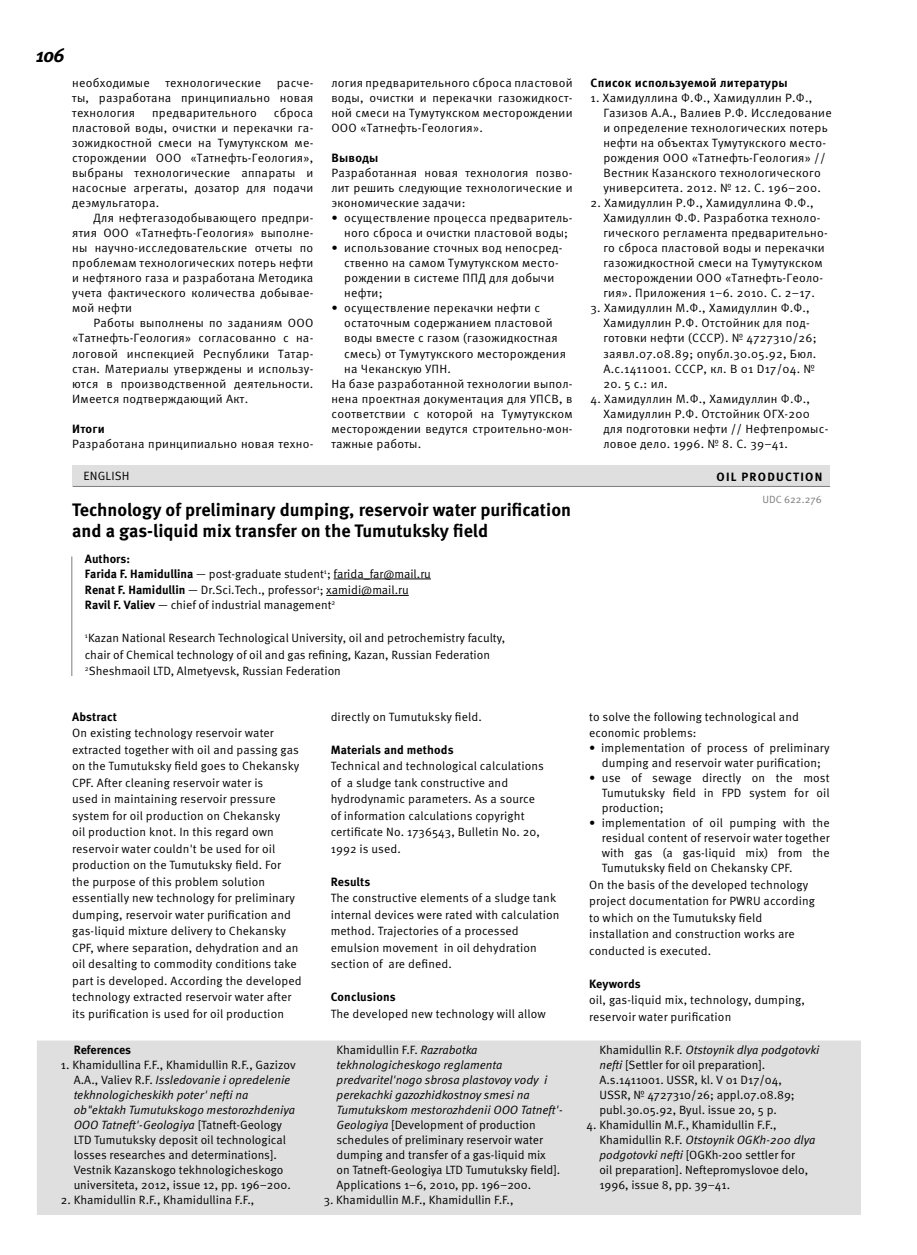
<style>
.page{position:relative;width:917px;height:1255px;background:#fff}
.page>*{position:absolute;margin:0;border:0;box-sizing:border-box;transform-origin:0 0}
.t1{font:italic 700 19.5px "Meta Pro";color:#000}
.t2{font:700 18px/21px "Meta Pro";color:#000}
.t3{font:12px/15px "Meta Pro";letter-spacing:.01em;color:#000}
.t4{font:700 12px "Meta Pro";letter-spacing:.01em;color:#000}
.t5{font:10.5px "Meta Pro";color:#7c7c7c}
.s1{font-weight:700}
.s2{font-style:italic}
</style>
<div class="page">
<div style="left:73px;top:465px;width:756px;height:21px;background:#dfdfdf"></div>
<hr style="left:73px;top:486px;width:756px;height:1px;background:#7c7c7c">
<hr style="left:333px;top:578px;width:98px;height:1px;background:#000">
<hr style="left:326px;top:595px;width:82px;height:1px;background:#000">
<hr style="left:71px;top:556px;width:1px;height:120px;background:#7c7c7c">
<div style="left:37px;top:1040px;width:823px;height:174px;background:#dfdfdf;border:2px solid #dfdfdf"></div>
<h1 class="t1" style="left:35px;top:42px;width:31px">106</h1>
<p class="t3" style="left:72px;top:76px;width:79px">необходимые</p>
<p class="t3" style="left:165px;top:76px;width:97px">технологические</p>
<p class="t3" style="left:72px;top:76px;width:243px;text-align:justify;text-indent:204px">расче&shy;ты, разработана принципиально новая технология</p>
<p class="t3" style="left:72px;top:106px;width:243px;text-align:justify;text-indent:201px">сброса пластовой воды, очистки и перекачки га&shy;зожидкостной смеси на Тумутукском ме&shy;сторождении ООО «Татнефть-Геология», выбраны технологические аппараты и насосные агрегаты, дозатор для подачи деэмульгатора.</p>
<p class="t3" style="left:72px;top:211px;width:243px;text-align:justify;text-indent:21px">Для нефтегазодобывающего предпри&shy;ятия ООО «Татнефть-Геология» выполне&shy;ны научно-исследовательские отчеты по проблемам технологических потерь нефти и нефтяного газа и разработана Методика учета фактического количества добывае&shy;мой нефти</p>
<p class="t3" style="left:72px;top:316px;width:243px;text-align:justify;text-indent:21px">Работы выполнены по заданиям ООО «Татнефть-Геология» согласованно с на&shy;логовой инспекцией Республики Татар&shy;стан. Материалы утверждены и использу&shy;ются в производственной деятельности.<br>Имеется подтверждающий Акт.</p>
<p class="t4" style="left:72px;top:421px;width:34px">Итоги</p>
<p class="t3" style="left:72px;top:436px;width:242px">Разработана принципиально новая техно-</p>
<p class="t3" style="left:152px;top:106px;width:106px">предварительного</p>
<p class="t3" style="left:84px;top:469px;width:14px">English</p>
<p class="t3" style="left:331px;top:76px;width:243px;text-align:justify">логия предварительного сброса пластовой воды, очистки и перекачки газожидкост&shy;ной смеси на Тумутукском месторождении ООО «Татнефть-Геология».</p>
<p class="t4" style="left:331px;top:151px;width:49px">Выводы</p>
<p class="t3" style="left:331px;top:166px;width:242px;text-align:justify">Разработанная новая технология позво&shy;лит решить следующие технологические и экономические задачи:</p>
<p class="t3" style="left:344px;top:211px;width:230px;text-indent:-13px">• осуществление процесса предваритель&shy;ного сброса и очистки пластовой воды;</p>
<p class="t3" style="left:344px;top:241px;width:220px;text-indent:-13px">• использование сточных вод непосред&shy;ственно на самом Тумутукском место&shy;рождении в системе ППД для добычи нефти;</p>
<p class="t3" style="left:331px;top:301px;width:210px">• осуществление перекачки нефти с</p>
<p class="t3" style="left:344px;top:316px;width:210px">остаточным содержанием пластовой</p>
<p class="t3" style="left:344px;top:331px;width:215px">воды вместе с газом (газожидкостная</p>
<p class="t3" style="left:344px;top:346px;width:223px">смесь) от Тумутукского месторождения</p>
<p class="t3" style="left:344px;top:361px;width:108px">на Чеканскую УПН.</p>
<p class="t3" style="left:331px;top:376px;width:242px">На базе разработанной технологии выпол-</p>
<p class="t3" style="left:331px;top:391px;width:242px">нена проектная документация для УПСВ, в</p>
<p class="t3" style="left:331px;top:406px;width:243px">соответствии с которой на Тумутукском</p>
<p class="t3" style="left:331px;top:421px;width:242px">месторождении ведутся строительно-мон-</p>
<p class="t3" style="left:331px;top:436px;width:91px">тажные работы.</p>
<h2 class="t2" style="left:72px;top:499px;width:500px">Technology of preliminary dumping, reservoir water purification and a gas-liquid mix transfer on the Tumutuksky field</h2>
<p class="t3" style="left:85px;top:551px;width:347px"><span class="s1">Authors:<br>Farida F. Hamidullina</span> — post-graduate student<sup>1</sup>; farida_far@mail.ru</p>
<p class="t3" style="left:85px;top:583px;width:325px"><span class="s1">Renat F. Hamidullin</span> — Dr.Sci.Tech., professor<sup>1</sup>; xamidi@mail.ru<br><span class="s1">Ravil F. Valiev</span> — chief of industrial management<sup>2</sup></p>
<p class="t3" style="left:85px;top:630px;width:422px;line-height:16.5px"><sup>1</sup>Kazan National Research Technological University, oil and petrochemistry faculty, chair of Chemical technology of oil and gas refining, Kazan, Russian Federation<br><sup>2</sup>Sheshmaoil LTD, Almetyevsk, Russian Federation</p>
<p class="t4" style="left:72px;top:708px;width:46px">Abstract</p>
<p class="t3" style="left:72px;top:725px;width:231px;line-height:16.5px">On existing technology reservoir water extracted together with oil and passing gas on the Tumutuksky field goes to Chekansky CPF. After cleaning reservoir water is<br>used in maintaining reservoir pressure system for oil production on Chekansky<br>oil production knot. In this regard own reservoir water couldn't be used for oil production on the Tumutuksky field. For<br>the purpose of this problem solution essentially new technology for preliminary dumping, reservoir water purification and gas-liquid mixture delivery to Chekansky CPF, where separation, dehydration and an oil desalting to commodity conditions take part is developed. According the developed technology extracted reservoir water after its purification is used for oil production</p>
<p class="t4" style="left:74px;top:1042px;width:59px">References</p>
<p class="t3" style="left:74px;top:1057px;width:223px;text-indent:-13px">1. Khamidullina F.F., Khamidullin R.F., Gazizov A.A., Valiev R.F. <span class="s2">Issledovanie i opredelenie tekhnologicheskikh poter' nefti na ob"ektakh Tumutukskogo mestorozhdeniya OOO Tatneft'-Geologiya</span> [Tatneft-Geology LTD Tumutuksky deposit oil technological losses researches and determinations].<br>Vestnik Kazanskogo tekhnologicheskogo universiteta, 2012, issue 12, pp. 196–200.</p>
<p class="t3" style="left:61px;top:1192px;width:195px">2. Khamidullin R.F., Khamidullina F.F.,</p>
<p class="t3" style="left:330px;top:709px;width:153px">directly on Tumutuksky field.</p>
<p class="t4" style="left:330px;top:741px;width:124px">Materials and methods</p>
<p class="t3" style="left:330px;top:758px;width:215px;line-height:16.5px">Technical and technological calculations of a sludge tank constructive and hydrodynamic parameters. As a source of information calculations copyright certificate No. 1736543, Bulletin No. 20, 1992 is used.</p>
<p class="t4" style="left:330px;top:873px;width:41px">Results</p>
<p class="t3" style="left:330px;top:890px;width:230px;line-height:16.5px">The constructive elements of a sludge tank internal devices were rated with calculation method. Trajectories of a processed emulsion movement in oil dehydration section of are defined.</p>
<p class="t4" style="left:330px;top:989px;width:66px">Сonclusions</p>
<p class="t3" style="left:330px;top:1006px;width:217px">The developed new technology will allow</p>
<p class="t3" style="left:336px;top:1042px;width:228px">Khamidullin F.F. <span class="s2">Razrabotka tekhnologicheskogo reglamenta predvaritel'nogo sbrosa plastovoy vody i perekachki gazozhidkostnoy smesi na Tumutukskom mestorozhdenii OOO Tatneft'- Geologiya</span> [Development of production schedules of preliminary reservoir water dumping and transfer of a gas-liquid mix<br>on Tatneft-Geologiya LTD Tumutuksky field].<br>Applications 1–6, 2010, pp. 196–200.</p>
<p class="t3" style="left:324px;top:1192px;width:191px">3. Khamidullin M.F., Khamidullin F.F.,</p>
<p class="t4" style="left:590px;top:76px;width:199px">Список используемой литературы</p>
<p class="t3" style="left:603px;top:91px;width:230px;text-indent:-13px">1. Хамидуллина Ф.Ф., Хамидуллин Р.Ф., Газизов А.А., Валиев Р.Ф. Исследование и определение технологических потерь нефти на объектах Тумутукского место&shy;рождения ООО «Татнефть-Геология» // Вестник Казанского технологического университета. 2012. № 12. С. 196–200.</p>
<p class="t3" style="left:603px;top:196px;width:226px;text-indent:-13px">2. Хамидуллин Р.Ф., Хамидуллина Ф.Ф., Хамидуллин Ф.Ф. Разработка техноло&shy;гического регламента предварительно&shy;го сброса пластовой воды и перекачки газожидкостной смеси на Тумутукском месторождении ООО «Татнефть-Геоло&shy;гия». Приложения 1–6. 2010. С. 2–17.</p>
<p class="t3" style="left:603px;top:301px;width:215px;text-indent:-13px">3. Хамидуллин М.Ф., Хамидуллин Ф.Ф., Хамидуллин Р.Ф. Отстойник для под&shy;готовки нефти (СССР). № 4727310/26; заявл.07.08.89; опубл.30.05.92, Бюл.<br>А.с.1411001. СССР, кл. В 01 D17/04. №</p>
<p class="t3" style="left:603px;top:376px;width:66px">20. 5 с.: ил.</p>
<p class="t3" style="left:603px;top:391px;width:226px;text-indent:-13px">4. Хамидуллин М.Ф., Хамидуллин Ф.Ф., Хамидуллин Р.Ф. Отстойник ОГХ-200 для подготовки нефти // Нефтепромыс&shy;ловое дело. 1996. № 8. С. 39–41.</p>
<p class="t4" style="left:716px;top:469px;width:34px">Oil production</p>
<p class="t5" style="left:762px;top:493px;width:61px">UDC 622.276</p>
<p class="t3" style="left:589px;top:708px;width:211px;line-height:16.5px">to solve the following technological and economic problems:</p>
<p class="t3" style="left:589px;top:740px;width:242px;text-align:center">• implementation of process of preliminary dumping and reservoir water purification;</p>
<p class="t3" style="left:601px;top:770px;width:229px;text-align:justify;text-indent:-13px">• use of sewage directly on the most Tumutuksky field in FPD system for oil production;</p>
<p class="t3" style="left:601px;top:815px;width:229px;text-align:justify;text-indent:-13px">• implementation of oil pumping with the residual content of reservoir water together with gas (a gas-liquid mix) from the Tumutuksky field on Chekansky CPF.</p>
<p class="t3" style="left:589px;top:876px;width:227px;line-height:16.5px">On the basis of the developed technology project documentation for PWRU according to which on the Tumutuksky field installation and construction works are conducted is executed.</p>
<p class="t4" style="left:589px;top:975px;width:53px">Keywords</p>
<p class="t3" style="left:589px;top:992px;width:217px;line-height:16.5px">oil, gas-liquid mix, technology, dumping, reservoir water purification</p>
<p class="t3" style="left:599px;top:1042px;width:221px">Khamidullin R.F. <span class="s2">Otstoynik dlya podgotovki nefti</span> [Settler for oil preparation].<br>A.s.1411001. USSR, kl. V 01 D17/04,<br>USSR, № 4727310/26; appl.07.08.89; publ.30.05.92, Byul. issue 20, 5 p.</p>
<p class="t3" style="left:599px;top:1117px;width:218px;text-indent:-13px">4. Khamidullin M.F., Khamidullin F.F., Khamidullin R.F. <span class="s2">Otstoynik OGKh-200 dlya podgotovki nefti</span> [OGKh-200 settler for<br>oil preparation]. Neftepromyslovoe delo, 1996, issue 8, pp. 39–41.</p>
</div>
